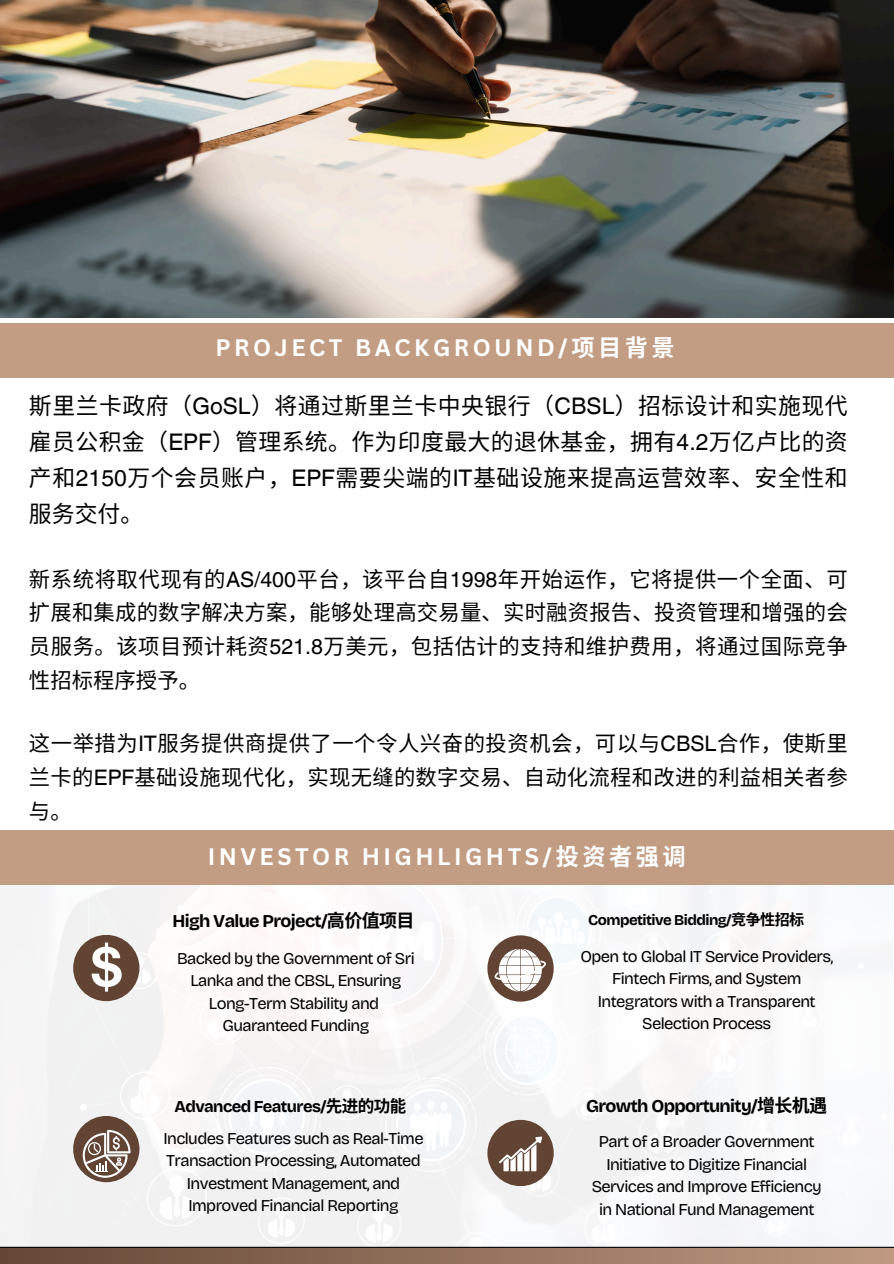
<style>
.page{position:relative;width:894px;height:1264px;background:#fff}
.page>*{position:absolute;margin:0;border:0;box-sizing:border-box;transform-origin:0 0}
.t1{font:700 23.25px "Canva Sans";letter-spacing:.15em;color:#fff}
.t2{font:22.8px/36px "Noto Sans CJ Ksc";letter-spacing:.025em;color:#000;text-align:justify}
.t3{font:21.3px/33.8px "Noto Sans CJ Ksc";letter-spacing:.01em;color:#000;text-align:justify}
.t4{font:700 18px "Bricolage Grotesque";letter-spacing:-.035em;color:#000}
.t5{font:16.5px/22.5px "Bricolage Grotesque";letter-spacing:-.035em;color:#000;text-align:center}
.t6{font:700 16.5px "Bricolage Grotesque";letter-spacing:-.035em;color:#000}
.t7{font:700 15px "Bricolage Grotesque";letter-spacing:-.035em;color:#000}
.s1{font-family:"Noto Sans CJ Ksc"}
.s2{font-family:"Helvetica World"}
</style>
<div class="page">
<svg style="left:0;top:1247px;width:893px;height:16px;background:#896a56"></svg>
<hr style="left:0;top:1246px;width:893px;height:1px;background:#000">
<img style="left:0;top:885px;width:892px;height:361px">
<div style="left:0;top:830px;width:893px;height:55px;background:#c29d84"></div>
<div style="left:0;top:323px;width:893px;height:54px;background:#c29d84"></div>
<div style="left:73px;top:1115px;width:66px;height:67px;background:#614433;border-radius:50%"></div>
<div style="left:487px;top:1119px;width:66px;height:67px;background:#614433;border-radius:50%"></div>
<div style="left:487px;top:935px;width:66px;height:66px;background:#614433;border-radius:50%"></div>
<div style="left:73px;top:934px;width:66px;height:67px;background:#614433;border-radius:50%"></div>
<img style="left:0;top:0;width:893px;height:317px">
<svg style="left:91px;top:942px;width:31px;height:49px"></svg>
<svg style="left:494px;top:948px;width:52px;height:43px"></svg>
<svg style="left:83px;top:1130px;width:47px;height:47px"></svg>
<svg style="left:499px;top:1136px;width:43px;height:35px"></svg>
<p class="t1" style="left:215px;top:331px;width:460px">PROJECT BACKGROUND/<span class="s1">项目背景</span></p>
<h5 class="t2" style="left:29px;top:387px;width:820px">斯里兰卡政府（<span class="s2">GoSL</span>）将通过斯里兰卡中央银行（<span class="s2">CBSL</span>）招标设计和实施现代雇员公积金（<span class="s2">EPF</span>）管理系统。作为印度最大的退休基金，拥有<span class="s2">4.2</span>万亿卢比的资产和<span class="s2">2150</span>万个会员账户，<span class="s2">EPF</span>需要尖端的<span class="s2">IT</span>基础设施来提高运营效率、安全性和服务交付。</h5>
<p class="t3" style="left:29px;top:561px;width:820px">新系统将取代现有的<span class="s2">AS/400</span>平台，该平台自 <span class="s2">1998</span>年开始运作，它将提供一个全面、可扩展和集成的数字解决方案，能够处理高交易量、实时融资报告、投资管理和增强的会员服务。该项目预计耗资<span class="s2">521.8</span>万美元，包括估计的支持和维护费用，将通过国际竞争性招标程序授予。</p>
<p class="t3" style="left:29px;top:725px;width:820px">这一举措为<span class="s2">IT</span>服务提供商提供了一个令人兴奋的投资机会，可以与<span class="s2">CBSL</span>合作，使斯里兰卡的<span class="s2">EPF</span>基础设施现代化，实现无缝的数字交易、自动化流程和改进的利益相关者参与。</p>
<h5 class="t1" style="left:208px;top:840px;width:479px">INVESTOR HIGHLIGHTS/<span class="s1">投资者强调</span></h5>
<p class="t4" style="left:172px;top:910px;width:238px">High Value Project/<span class="s1">高价值项目</span></p>
<h4 class="t5" style="left:177px;top:947px;width:239px">Backed by the Government of Sri<br>Lanka and the CBSL, Ensuring<br>Long-Term Stability and<br>Guaranteed Funding</h4>
<p class="t6" style="left:174px;top:1096px;width:233px">Advanced Features/<span class="s1">先进的功能</span></p>
<h1 class="t5" style="left:163px;top:1126px;width:262px">Includes Features such as Real-Time Transaction Processing, Automated Investment Management, and Improved Financial Reporting</h1>
<h2 class="t7" style="left:588px;top:911px;width:217px">Competitive Bidding/<span class="s1">竞争性招标</span></h2>
<h1 class="t5" style="left:580px;top:945px;width:254px">Open to Global IT Service Providers,<br>Fintech Firms, and System<br>Integrators with a Transparent<br>Selection Process</h1>
<h3 class="t4" style="left:586px;top:1095px;width:242px">Growth Opportunity/<span class="s1">增长机遇</span></h3>
<h2 class="t5" style="left:591px;top:1130px;width:231px">Part of a Broader Government<br>Initiative to Digitize Financial<br>Services and Improve Efficiency in National Fund Management</h2>
</div>
